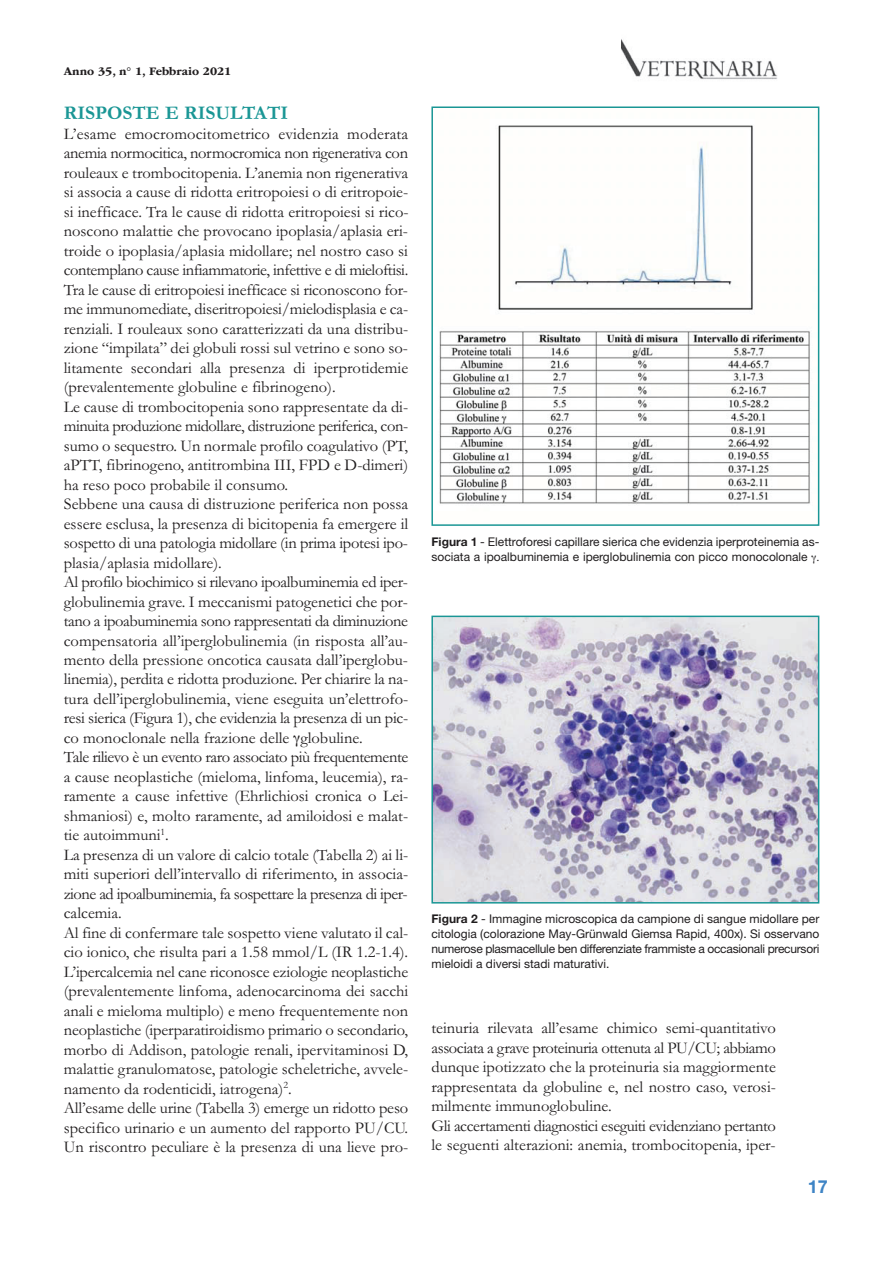
<style>
.page{position:relative;width:893px;height:1263px;background:#fff}
.page>*{position:absolute;margin:0;border:0;box-sizing:border-box;transform-origin:0 0}
.t1{font:700 19.5px "Garamond";color:#1a9695}
.t2{font:700 18px "Helvetica Neue LT Std";color:#3e84c5}
.t3{font:16.5px/19.5px "Garamond";color:#201d1e}
.t4{font:12px/15px "Helvetica Neue LT Std";color:#201d1e}
.t5{font:700 12px "ITC Garamond Std";color:#201d1e}
.s1{font-weight:700}
</style>
<div class="page">
<img style="left:621px;top:39px;width:156px;height:41px">
<img style="left:439px;top:125px;width:371px;height:379px">
<div style="left:431px;top:107px;width:388px;height:419px;border:2px solid #1a9695"></div>
<img style="left:434px;top:619px;width:382px;height:282px">
<div style="left:431px;top:616px;width:388px;height:288px;border:2px solid #1a9695"></div>
<p class="t5" style="left:64px;top:64px;width:169px">Anno 35, n° 1, Febbraio 2021</p>
<p class="t1" style="left:64px;top:105px;width:226px">RISPOSTE E RISULTATI</p>
<p class="t3" style="left:64px;top:126px;width:346px">L’esame emocromocitometrico evidenzia moderata anemia normocitica, normocromica non rigenerativa con rouleaux e trombocitopenia. L’anemia non rigenerativa si associa a cause di ridotta eritropoiesi o di eritropoie&shy;si inefficace. Tra le cause di ridotta eritropoiesi si rico&shy;noscono malattie che provocano ipoplasia/aplasia eri&shy;troide o ipoplasia/aplasia midollare; nel nostro caso si contemplano cause infiammatorie, infettive e di mieloftisi.<br>Tra le cause di eritropoiesi inefficace si riconoscono for&shy;me immunomediate, diseritropoiesi/mielodisplasia e ca&shy;renziali. I rouleaux sono caratterizzati da una distribu&shy;zione “impilata” dei globuli rossi sul vetrino e sono so&shy;litamente secondari alla presenza di iperprotidemie (prevalentemente globuline e fibrinogeno).<br>Le cause di trombocitopenia sono rappresentate da di&shy;minuita produzione midollare, distruzione periferica, con&shy;sumo o sequestro. Un normale profilo coagulativo (PT, aPTT, fibrinogeno, antitrombina III, FPD e D-dimeri) ha reso poco probabile il consumo.<br>Sebbene una causa di distruzione periferica non possa essere esclusa, la presenza di bicitopenia fa emergere il sospetto di una patologia midollare (in prima ipotesi ipo&shy;plasia/aplasia midollare).<br>Al profilo biochimico si rilevano ipoalbuminemia ed iper&shy;globulinemia grave. I meccanismi patogenetici che por&shy;tano a ipoabuminemia sono rappresentati da diminuzione compensatoria all’iperglobulinemia (in risposta all’au&shy;mento della pressione oncotica causata dall’iperglobu&shy;linemia), perdita e ridotta produzione. Per chiarire la na&shy;tura dell’iperglobulinemia, viene eseguita un’elettrofo&shy;resi sierica (Figura 1), che evidenzia la presenza di un pic&shy;co monoclonale nella frazione delle globuline.<br>Tale rilievo è un evento raro associato più frequentemente a cause neoplastiche (mieloma, linfoma, leucemia), ra&shy;ramente a cause infettive (Ehrlichiosi cronica o Lei&shy;shmaniosi) e, molto raramente, ad amiloidosi e malat&shy;tie autoimmuni<sup>1</sup>.<br>La presenza di un valore di calcio totale (Tabella 2) ai li&shy;miti superiori dell’intervallo di riferimento, in associa&shy;zione ad ipoalbuminemia, fa sospettare la presenza di iper&shy;calcemia.<br>Al fine di confermare tale sospetto viene valutato il cal&shy;cio ionico, che risulta pari a 1.58 mmol/L (IR 1.2-1.4).<br>L’ipercalcemia nel cane riconosce eziologie neoplastiche (prevalentemente linfoma, adenocarcinoma dei sacchi anali e mieloma multiplo) e meno frequentemente non neoplastiche (iperparatiroidismo primario o secondario, morbo di Addison, patologie renali, ipervitaminosi D, malattie granulomatose, patologie scheletriche, avvele&shy;namento da rodenticidi, iatrogena)<sup>2</sup>.<br>All’esame delle urine (Tabella 3) emerge un ridotto peso specifico urinario e un aumento del rapporto PU/CU.<br>Un riscontro peculiare è la presenza di una lieve pro-</p>
<p class="t4" style="left:431px;top:535px;width:389px"><span class="s1">Figura 1</span> - Elettroforesi capillare sierica che evidenzia iperproteinemia as&shy;sociata a ipoalbuminemia e iperglobulinemia con picco monocolonale</p>
<p class="t4" style="left:431px;top:912px;width:389px;text-align:justify"><span class="s1">Figura 2</span> - Immagine microscopica da campione di sangue midollare per citologia (colorazione May-Grünwald Giemsa Rapid, 400x). Si osservano numerose plasmacellule ben differenziate frammiste a occasionali precursori mieloidi a diversi stadi maturativi.</p>
<p class="t3" style="left:431px;top:1020px;width:346px">teinuria rilevata all’esame chimico semi-quantitativo associata a grave proteinuria ottenuta al PU/CU; abbiamo dunque ipotizzato che la proteinuria sia maggiormente rappresentata da globuline e, nel nostro caso, verosi&shy;milmente immunoglobuline.<br>Gli accertamenti diagnostici eseguiti evidenziano pertanto le seguenti alterazioni: anemia, trombocitopenia, iper-</p>
<p class="t2" style="left:808px;top:1180px;width:22px">17</p>
</div>
